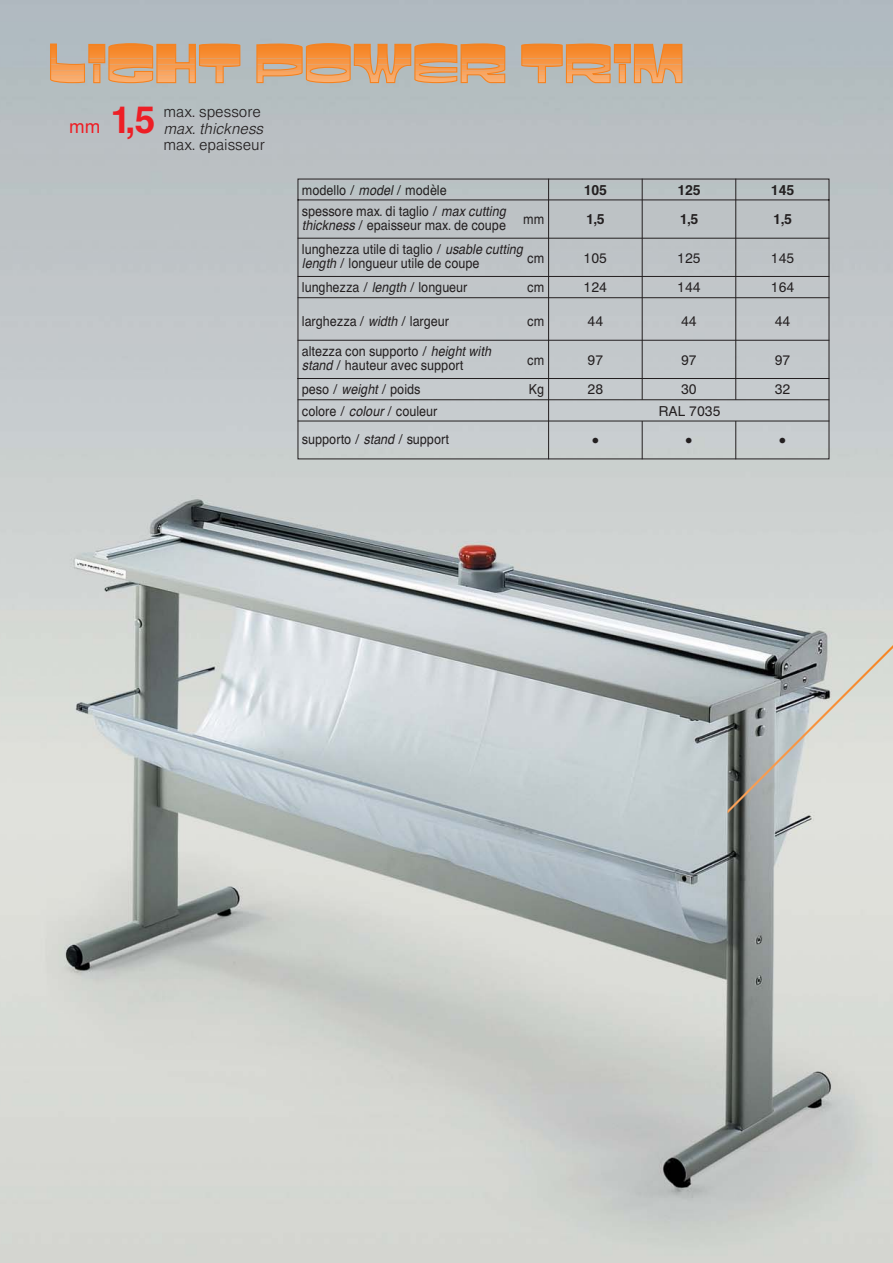
<style>
.page{position:relative;width:893px;height:1263px;background:#fff}
.page>*{position:absolute;margin:0;border:0;box-sizing:border-box;transform-origin:0 0}
.t1{font:500 36px "Europa SB";color:#ed1e25}
.t2{font:300 15px "Europa SB";color:#231f20}
.t3{font:italic 300 15px "Europa SB";color:#231f20}
.t4{font:15px "Europa SB";color:#231f20}
.t5{font:13.5px/13.5px "Europa SB";color:#231f20;scale:.9 1}
.t6{font:13.5px "Europa SB";color:#231f20}
.t7{font:500 13.5px "Europa SB";color:#231f20}
.s1{font-weight:400;font-size:18px}
.s2{font-style:italic}
</style>
<div class="page">
<img style="left:0;top:0;width:892px;height:1263px">
<svg style="left:49px;top:43px;width:634px;height:41px;background:#dca16c"></svg>
<svg style="left:727px;top:645px;width:165px;height:168px;background:#b9bcb8"></svg>
<svg style="left:297px;top:178px;width:533px;height:282px;background:#bec3c5"></svg>
<hr style="left:297px;top:238px;width:532px;height:1px;background:#231f20">
<hr style="left:297px;top:276px;width:532px;height:1px;background:#231f20">
<hr style="left:297px;top:297px;width:532px;height:1px;background:#231f20">
<hr style="left:297px;top:378px;width:532px;height:1px;background:#231f20">
<hr style="left:297px;top:400px;width:532px;height:1px;background:#231f20">
<hr style="left:297px;top:421px;width:532px;height:1px;background:#231f20">
<hr style="left:641px;top:179px;width:1px;height:221px;background:#231f20">
<hr style="left:548px;top:179px;width:1px;height:280px;background:#231f20">
<hr style="left:735px;top:179px;width:1px;height:221px;background:#231f20">
<hr style="left:735px;top:421px;width:1px;height:38px;background:#231f20">
<hr style="left:641px;top:421px;width:1px;height:38px;background:#231f20">
<hr style="left:297px;top:340px;width:532px;height:1px;background:#231f20">
<h1 class="t1" style="left:69px;top:103px;width:87px"><span class="s1">mm</span> 1,5</h1>
<p class="t2" style="left:163px;top:105px;width:99px">max. spessore</p>
<p class="t3" style="left:163px;top:122px;width:104px">max. thickness</p>
<p class="t2" style="left:163px;top:138px;width:103px">max. epaisseur</p>
<p class="t5" style="left:302px;top:184px;width:162px">modello / <span class="s2">model</span>/ modèle</p>
<p class="t7" style="left:771px;top:184px;width:25px">145</p>
<p class="t7" style="left:583px;top:184px;width:25px">105</p>
<p class="t7" style="left:677px;top:184px;width:25px">125</p>
<p class="t5" style="left:302px;top:205px;width:231px">spessore max. di taglio / <span class="s2">max cutting thickness</span> / epaisseur max. de coupe</p>
<p class="t5" style="left:523px;top:213px;width:25px">mm</p>
<p class="t5" style="left:302px;top:243px;width:250px">lunghezza utile di taglio / <span class="s2">usable cutting length</span> / longueur utile de coupe</p>
<p class="t5" style="left:527px;top:252px;width:20px">cm</p>
<p class="t7" style="left:586px;top:213px;width:20px">1,5</p>
<p class="t6" style="left:583px;top:252px;width:25px">105</p>
<p class="t7" style="left:679px;top:213px;width:20px">1,5</p>
<p class="t6" style="left:677px;top:252px;width:25px">125</p>
<p class="t7" style="left:773px;top:213px;width:20px">1,5</p>
<p class="t6" style="left:770px;top:252px;width:25px">145</p>
<p class="t5" style="left:302px;top:281px;width:186px">lunghezza / <span class="s2">length</span> / longueur</p>
<p class="t5" style="left:527px;top:281px;width:20px">cm</p>
<p class="t6" style="left:770px;top:281px;width:25px">164</p>
<p class="t5" style="left:302px;top:315px;width:165px">larghezza / <span class="s2">width</span> / largeur</p>
<p class="t5" style="left:527px;top:315px;width:20px">cm</p>
<p class="t6" style="left:774px;top:315px;width:17px">44</p>
<p class="t6" style="left:583px;top:281px;width:25px">124</p>
<p class="t6" style="left:587px;top:315px;width:17px">44</p>
<p class="t6" style="left:677px;top:281px;width:25px">144</p>
<p class="t6" style="left:681px;top:315px;width:17px">44</p>
<p class="t5" style="left:302px;top:345px;width:214px">altezza con supporto / <span class="s2">heightwith stand</span> / hauteur avec support</p>
<p class="t5" style="left:527px;top:354px;width:20px">cm</p>
<p class="t6" style="left:587px;top:354px;width:17px">97</p>
<p class="t6" style="left:681px;top:354px;width:17px">97</p>
<p class="t6" style="left:774px;top:354px;width:17px">97</p>
<p class="t5" style="left:302px;top:383px;width:133px">peso / <span class="s2">weight</span>/ poids</p>
<p class="t5" style="left:529px;top:383px;width:19px">Kg</p>
<p class="t5" style="left:302px;top:405px;width:152px">colore / <span class="s2">colour</span>/ couleur</p>
<p class="t6" style="left:659px;top:405px;width:63px">RAL 7035</p>
<p class="t5" style="left:302px;top:433px;width:165px">supporto / <span class="s2">stand</span> / support</p>
<p class="t6" style="left:774px;top:383px;width:17px">32</p>
<p class="t6" style="left:681px;top:383px;width:17px">30</p>
<p class="t6" style="left:587px;top:383px;width:17px">28</p>
<p class="t4" style="left:591px;top:434px;width:10px">•</p>
<p class="t4" style="left:684px;top:434px;width:10px">•</p>
<p class="t4" style="left:778px;top:434px;width:10px">•</p>
</div>
